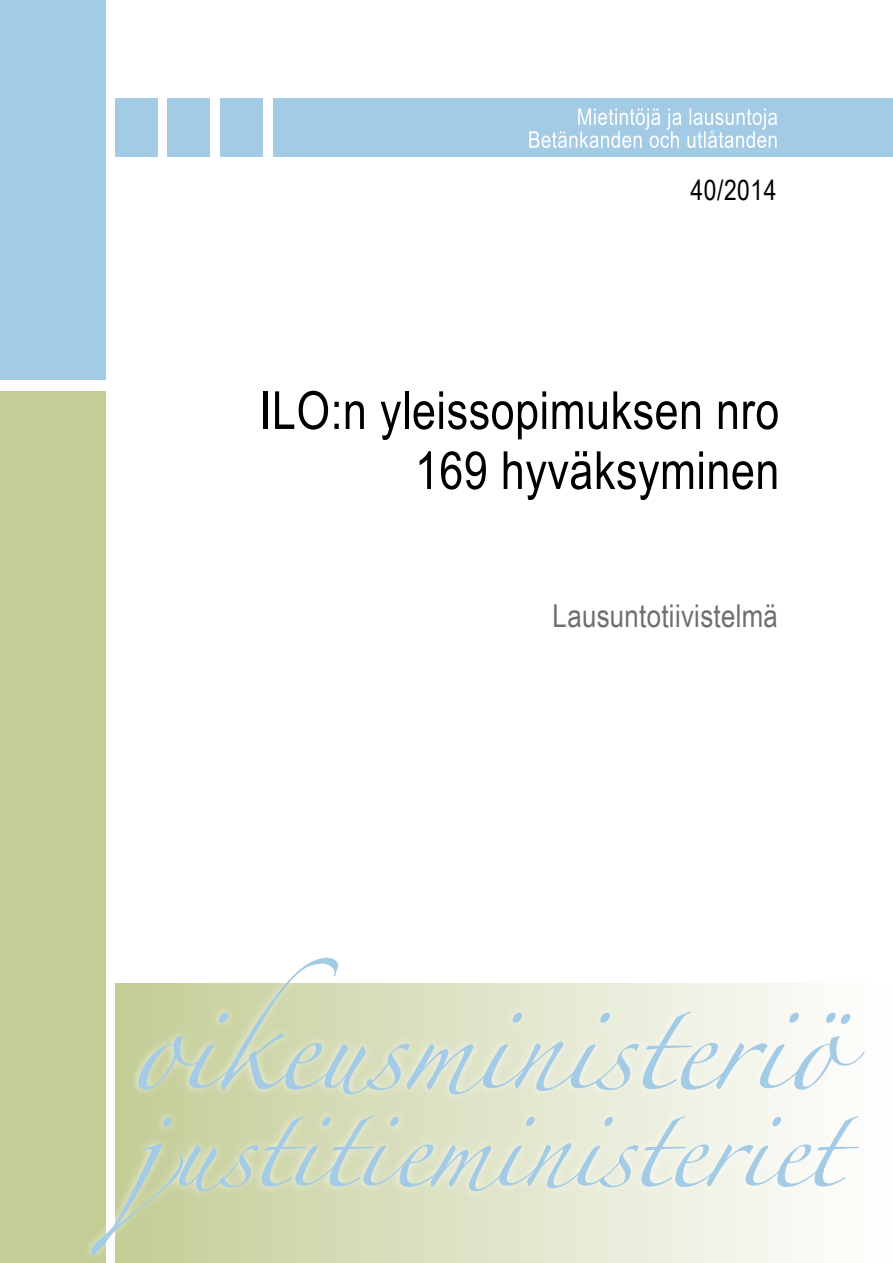
<style>
.page{position:relative;width:893px;height:1263px;background:#fff}
.page>*{position:absolute;margin:0;border:0;box-sizing:border-box;transform-origin:0 0}
.t1{font:52.5px/60px "Arial Narrow";letter-spacing:.01em;color:#000;text-align:right}
.t2{font:31.5px "Arial Narrow";letter-spacing:.01em;color:#706f6f}
.t3{font:27.9px "Arial Narrow";letter-spacing:.02em;color:#000}
</style>
<div class="page">
<div style="left:273px;top:99px;width:620px;height:58px;background:#a4cbe6"></div>
<svg style="left:529px;top:108px;width:248px;height:40px"></svg>
<div style="left:0;top:0;width:105px;height:379px;background:#a4cbe6"></div>
<div style="left:115px;top:99px;width:42px;height:58px;background:#a4cbe6"></div>
<div style="left:167px;top:99px;width:43px;height:58px;background:#a4cbe6"></div>
<div style="left:220px;top:99px;width:42px;height:58px;background:#a4cbe6"></div>
<div style="left:0;top:391px;width:105px;height:872px;background:#c3cd95"></div>
<div style="left:82px;top:949px;width:791px;height:314px;background:#fff;opacity:.75"></div>
<svg style="left:91px;top:1116px;width:768px;height:139px"></svg>
<svg style="left:138px;top:958px;width:727px;height:136px"></svg>
<p class="t3" style="left:690px;top:170px;width:88px">40/2014</p>
<p class="t1" style="left:259px;top:378px;width:521px">ILO:n yleissopimuksen nro<br>169 hyväksyminen</p>
<p class="t2" style="left:553px;top:593px;width:227px">Lausuntotiivistelmä</p>
</div>
